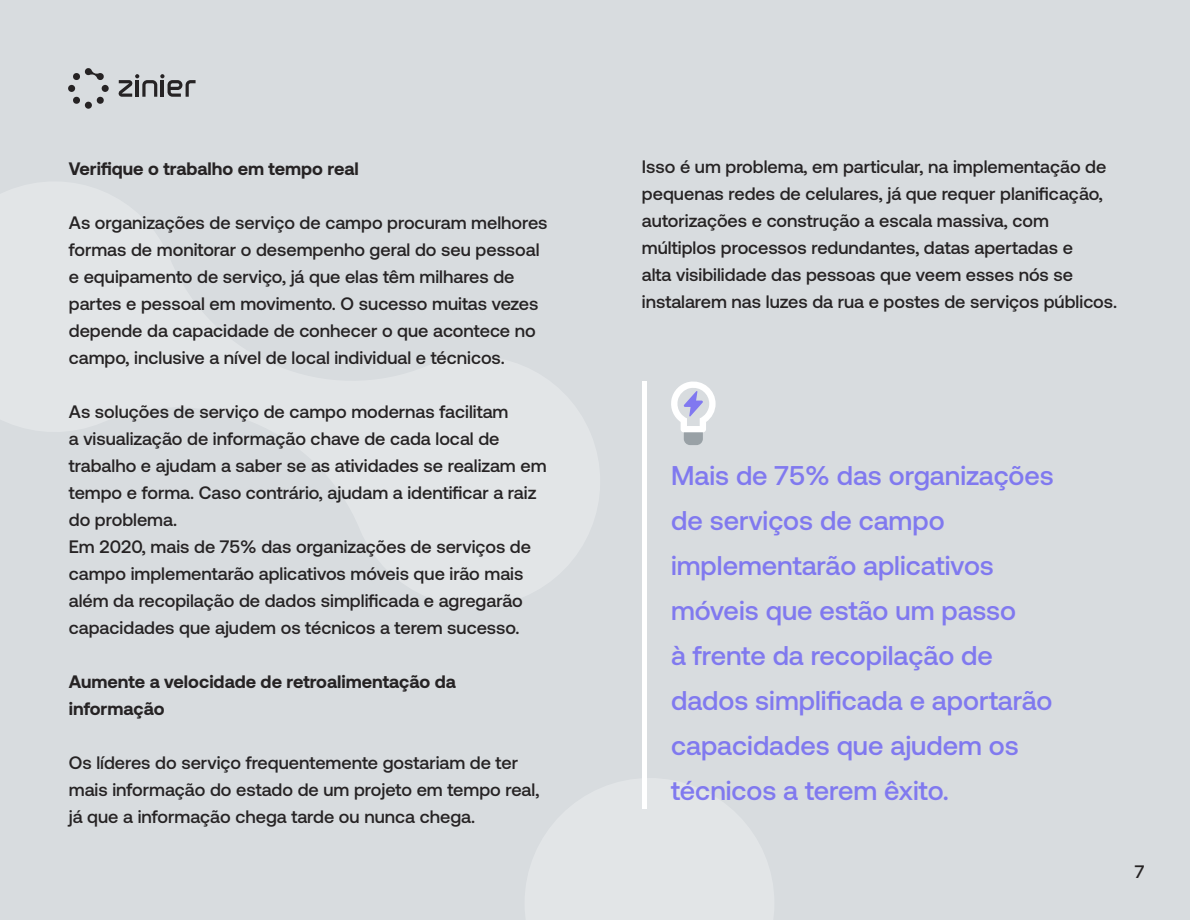
<style>
.page{position:relative;width:1190px;height:920px;background:#fff}
.page>*{position:absolute;margin:0;border:0;box-sizing:border-box;transform-origin:0 0}
.t1{font:500 27px/45px "Aeonik";color:#8079ef}
.t2{font:500 18px/27px "Aeonik";color:#262324}
.t3{font:700 18px/27px "Aeonik";color:#262324}
</style>
<div class="page">
<div style="left:0;top:0;width:1189px;height:919px;background:#d8dcdf"></div>
<svg style="left:118px;top:74px;width:77px;height:23px"></svg>
<svg style="left:68px;top:68px;width:41px;height:41px"></svg>
<svg style="left:671px;top:381px;width:44px;height:64px"></svg>
<hr style="left:642px;top:381px;width:4px;height:427px;background:#fff">
<p class="t3" style="left:69px;top:155px;width:291px">Verifique o trabalho em tempo real</p>
<p class="t2" style="left:69px;top:209px;width:480px">As organizações de serviço de campo procuram melhores formas de monitorar o desempenho geral do seu pessoal e equipamento de serviço, já que elas têm milhares de partes e pessoal em movimento. O sucesso muitas vezes depende da capacidade de conhecer o que acontece no campo, inclusive a nível de local individual e técnicos.</p>
<p class="t2" style="left:69px;top:398px;width:479px">As soluções de serviço de campo modernas facilitam<br>a visualização de informação chave de cada local de trabalho e ajudam a saber se as atividades se realizam em tempo e forma. Caso contrário, ajudam a identificar a raiz do problema.</p>
<p class="t2" style="left:69px;top:533px;width:463px">Em 2020, mais de 75% das organizações de serviços de campo implementarão aplicativos móveis que irão mais além da recopilação de dados simplificada e agregarão capacidades que ajudem os técnicos a terem sucesso.</p>
<p class="t3" style="left:69px;top:668px;width:388px">Aumente a velocidade de retroalimentação da informação</p>
<p class="t2" style="left:69px;top:749px;width:472px">Os líderes do serviço frequentemente gostariam de ter mais informação do estado de um projeto em tempo real, já que a informação chega tarde ou nunca chega.</p>
<p class="t2" style="left:641px;top:153px;width:476px">Isso é um problema, em particular, na implementação de pequenas redes de celulares, já que requer planificação, autorizações e construção a escala massiva, com múltiplos processos redundantes, datas apertadas e<br>alta visibilidade das pessoas que veem esses nós se instalarem nas luzes da rua e postes de serviços públicos.</p>
<p class="t1" style="left:671px;top:453px;width:384px">Mais de 75% das organizações</p>
<p class="t1" style="left:671px;top:498px;width:324px">de serviços de campo implementarão aplicativos</p>
<p class="t1" style="left:671px;top:588px;width:383px">móveis que estão um passo<br>à frente da recopilação de dados simplificada e aportarão capacidades que ajudem os técnicos a terem êxito.</p>
<p class="t2" style="left:1134px;top:857px;width:11px">7</p>
</div>
